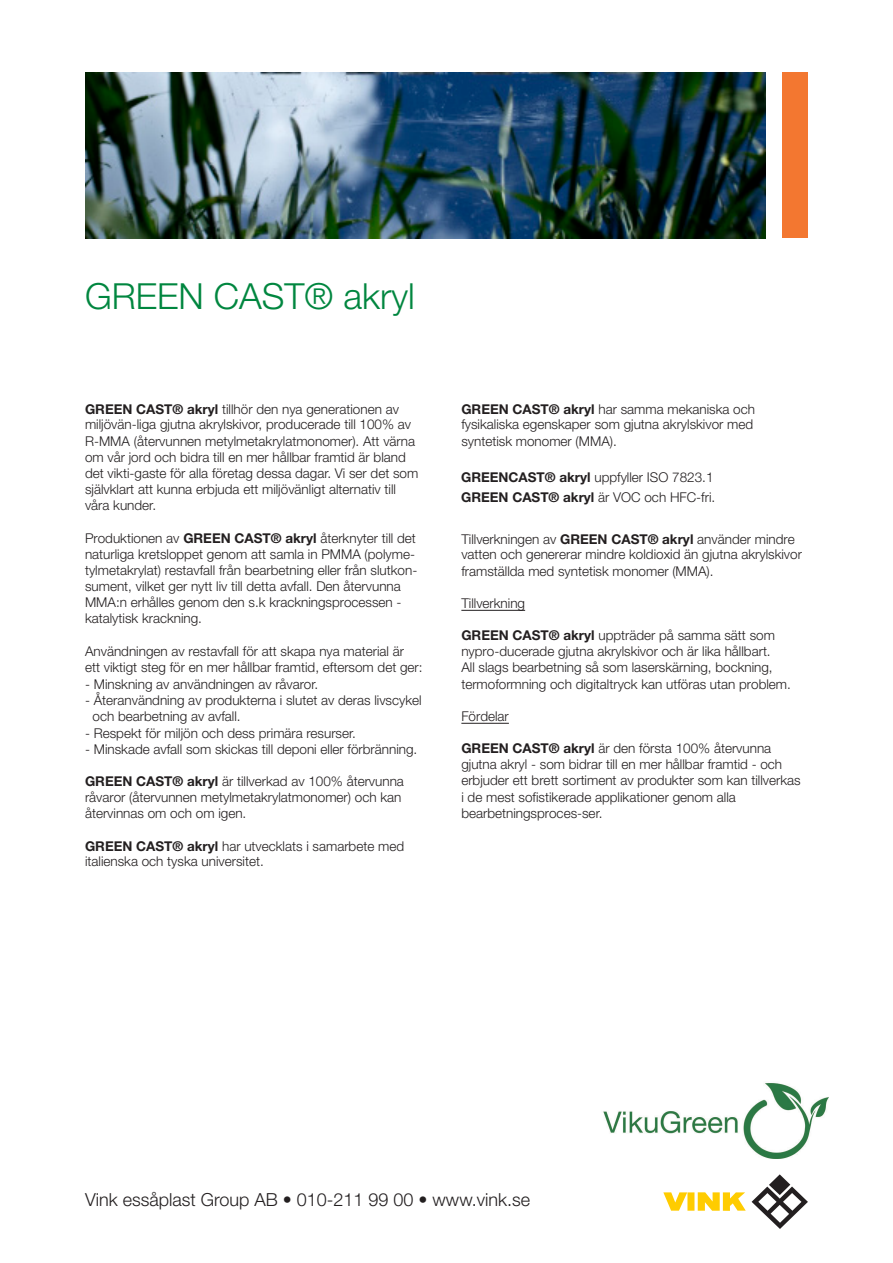
<style>
.page{position:relative;width:893px;height:1263px;background:#fff}
.page>*{position:absolute;margin:0;border:0;box-sizing:border-box;transform-origin:0 0}
.t1{font:300 36px "Helvetica Neue LT Pro";color:#00863f}
.t2{font:300 18px "Helvetica Neue LT Pro";color:#231f20}
.t3{font:300 13.5px/16px "Helvetica Neue LT Pro";color:#231f20}
.s1{font-weight:700}
</style>
<div class="page">
<div style="left:782px;top:72px;width:26px;height:166px;background:#f37730"></div>
<img style="left:85px;top:72px;width:680px;height:166px">
<svg style="left:663px;top:1192px;width:24px;height:19px"></svg>
<div style="left:687px;top:1192px;width:7px;height:19px;background:#fc0"></div>
<svg style="left:698px;top:1192px;width:48px;height:19px"></svg>
<svg style="left:752px;top:1174px;width:56px;height:55px"></svg>
<img style="left:603px;top:1083px;width:225px;height:76px">
<hr style="left:461px;top:610px;width:64px;height:1px;background:#231f20">
<hr style="left:461px;top:723px;width:48px;height:1px;background:#231f20">
<p class="t1" style="left:85px;top:274px;width:331px">GREEN CAST® akryl</p>
<p class="t3" style="left:85px;top:400px;width:335px"><span class="s1">GREEN CAST® akryl</span> tillhör den nya generationen av miljövän-liga gjutna akrylskivor, producerade till 100% av R-MMA (återvunnen metylmetakrylatmonomer). Att värna om vår jord och bidra till en mer hållbar framtid är bland det vikti-gaste för alla företag dessa dagar. Vi ser det som självklart att kunna erbjuda ett miljövänligt alternativ till våra kunder.</p>
<p class="t3" style="left:85px;top:530px;width:334px">Produktionen av <span class="s1">GREEN CAST® akryl</span> återknyter till det naturliga kretsloppet genom att samla in PMMA (polyme&shy;tylmetakrylat) restavfall från bearbetning eller från slutkon&shy;sument, vilket ger nytt liv till detta avfall. Den återvunna MMA:n erhålles genom den s.k krackningsprocessen - katalytisk krackning.</p>
<p class="t3" style="left:85px;top:642px;width:339px">Användningen av restavfall för att skapa nya material är<br>ett viktigt steg för en mer hållbar framtid, eftersom det ger:</p>
<p class="t3" style="left:85px;top:676px;width:235px">- Minskning av användningen av råvaror.</p>
<p class="t3" style="left:85px;top:692px;width:338px">- Återanvändning av produkterna i slutet av deras livscykel</p>
<p class="t3" style="left:93px;top:708px;width:150px">och bearbetning av avfall.</p>
<p class="t3" style="left:85px;top:724px;width:272px">- Respekt för miljön och dess primära resurser.</p>
<p class="t3" style="left:85px;top:741px;width:334px">- Minskade avfall som skickas till deponi eller förbränning.</p>
<p class="t3" style="left:85px;top:773px;width:320px"><span class="s1">GREEN CAST® akryl</span> är tillverkad av 100% återvunna råvaror (återvunnen metylmetakrylatmonomer) och kan återvinnas om och om igen.</p>
<p class="t3" style="left:85px;top:838px;width:321px"><span class="s1">GREEN CAST® akryl</span> har utvecklats i samarbete med italienska och tyska universitet.</p>
<p class="t3" style="left:461px;top:401px;width:295px"><span class="s1">GREEN CAST® akryl</span> har samma mekaniska och fysikaliska egenskaper som gjutna akrylskivor med syntetisk monomer (MMA).</p>
<p class="t3" style="left:461px;top:467px;width:256px;line-height:20.2px"><span class="s1">GREENCAST® akryl</span> uppfyller ISO 7823.1<br><span class="s1">GREEN CAST® akryl</span> är VOC och HFC-fri.</p>
<p class="t3" style="left:461px;top:531px;width:342px">Tillverkningen av <span class="s1">GREEN CAST® akryl</span> använder mindre vatten och genererar mindre koldioxid än gjutna akrylskivor framställda med syntetisk monomer (MMA).</p>
<p class="t3" style="left:461px;top:595px;width:65px">Tillverkning</p>
<p class="t3" style="left:461px;top:627px;width:331px"><span class="s1">GREEN CAST® akryl</span> uppträder på samma sätt som nypro-ducerade gjutna akrylskivor och är lika hållbart.<br>All slags bearbetning så som laserskärning, bockning, termoformning och digitaltryck kan utföras utan problem.</p>
<p class="t3" style="left:461px;top:708px;width:49px">Fördelar</p>
<p class="t3" style="left:461px;top:740px;width:341px"><span class="s1">GREEN CAST® akryl</span> är den första 100% återvunna gjutna akryl - som bidrar till en mer hållbar framtid - och erbjuder ett brett sortiment av produkter som kan tillverkas i de mest sofistikerade applikationer genom alla bearbetningsproces-ser.</p>
<p class="t2" style="left:85px;top:1188px;width:446px">Vink essåplast Group AB • 010-211 99 00 • www.vink.se</p>
</div>
